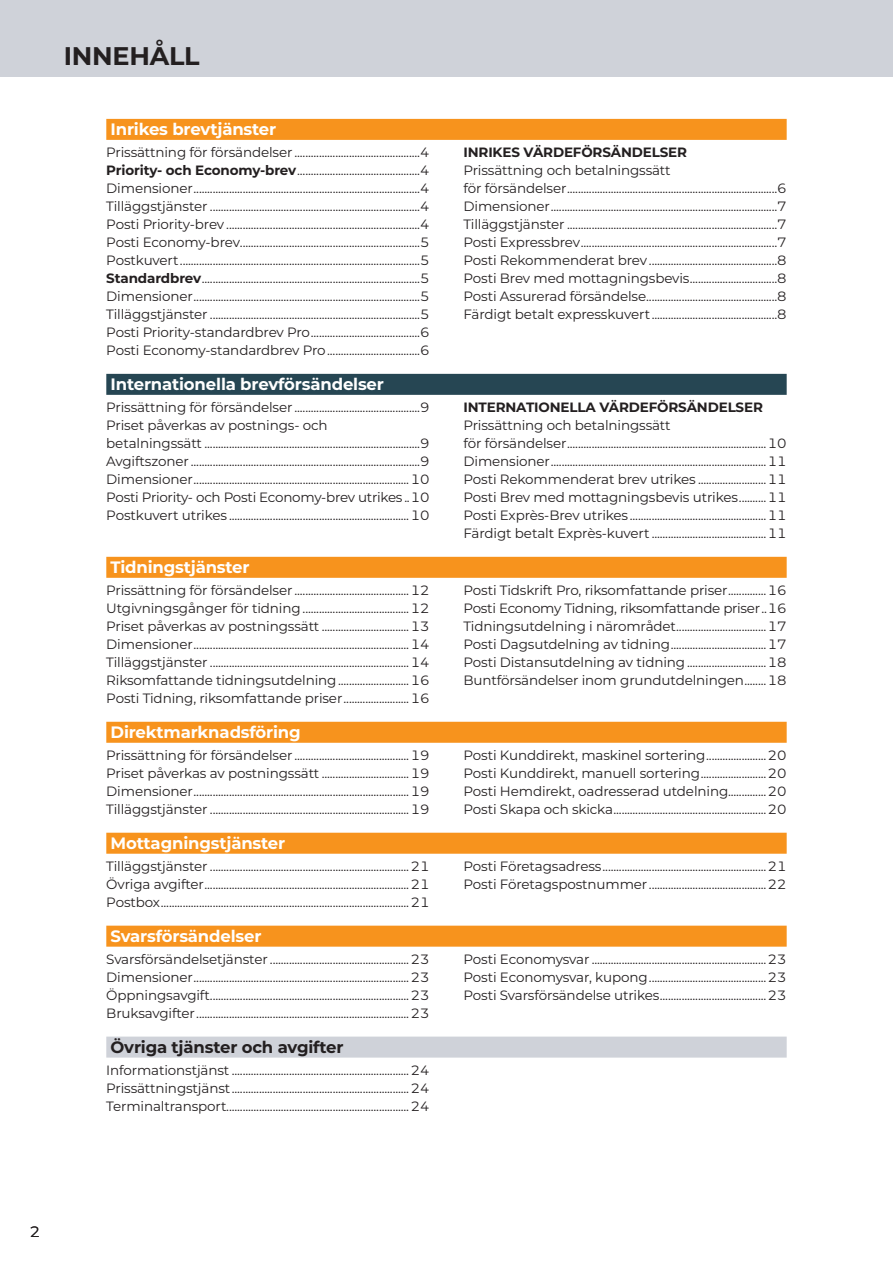
<style>
.page{position:relative;width:893px;height:1263px;background:#fff}
.page>*{position:absolute;margin:0;border:0;box-sizing:border-box;transform-origin:0 0}
.t1{font:700 25.5px "Montserrat";letter-spacing:-.01em;color:#231f20}
.t2{font:700 16.5px "Montserrat";letter-spacing:-.01em;color:#fff}
.t3{font:700 16.5px "Montserrat";letter-spacing:-.01em;color:#231f20}
.t4{font:15px "Montserrat";color:#231f20}
.t5{font:13.5px/18px "Montserrat";letter-spacing:-.01em;color:#231f20;text-align:justify}
.t6{font:700 13.5px "Montserrat";letter-spacing:-.01em;color:#231f20}
.s1{font-weight:700}
</style>
<div class="page">
<div style="left:0;top:0;width:893px;height:77px;background:#cfd2d9"></div>
<div style="left:106px;top:119px;width:681px;height:21px;background:#f7931d"></div>
<div style="left:106px;top:374px;width:681px;height:21px;background:#264653"></div>
<div style="left:106px;top:557px;width:681px;height:21px;background:#f7931d"></div>
<div style="left:106px;top:722px;width:681px;height:21px;background:#f7931d"></div>
<div style="left:106px;top:833px;width:681px;height:21px;background:#f7931d"></div>
<div style="left:106px;top:926px;width:681px;height:21px;background:#f7931d"></div>
<div style="left:106px;top:1036px;width:681px;height:21px;background:#cfd2d9"></div>
<h1 class="t1" style="left:64px;top:37px;width:137px">INNEHÅLL</h1>
<p class="t2" style="left:111px;top:117px;width:167px">Inrikes brevtjänster</p>
<p class="t5" style="left:106px;top:143px;width:325px">Prissättning för försändelser ..............................................4<br><span class="s1">Priority- och Economy-brev</span>.............................................4<br>Dimensioner...................................................................................4<br>Tilläggstjänster .............................................................................4<br>Posti Priority-brev .......................................................................4<br>Posti Economy-brev..................................................................5<br>Postkuvert........................................................................................5<br><span class="s1">Standardbrev</span>................................................................................5<br>Dimensioner...................................................................................5<br>Tilläggstjänster .............................................................................5<br>Posti Priority-standardbrev Pro........................................6<br>Posti Economy-standardbrev Pro..................................6</p>
<p class="t6" style="left:463px;top:143px;width:225px">INRIKES VÄRDEFÖRSÄNDELSER</p>
<p class="t5" style="left:463px;top:161px;width:325px;text-align:left">Prissättning och betalningssätt<br>för försändelser.............................................................................6<br>Dimensioner...................................................................................7<br>Tilläggstjänster .............................................................................7<br>Posti Expressbrev........................................................................7<br>Posti Rekommenderat brev...............................................8<br>Posti Brev med mottagningsbevis................................8<br>Posti Assurerad försändelse................................................8<br>Färdigt betalt expresskuvert ..............................................8</p>
<p class="t2" style="left:111px;top:372px;width:275px">Internationella brevförsändelser</p>
<p class="t5" style="left:106px;top:398px;width:325px;text-align:left">Prissättning för försändelser ..............................................9<br>Priset påverkas av postnings- och<br>betalningssätt ...............................................................................9<br>Avgiftszoner ....................................................................................9<br>Dimensioner...............................................................................10<br>Posti Priority- och Posti Economy-brev utrikes ..10<br>Postkuvert utrikes ..................................................................10</p>
<p class="t6" style="left:463px;top:398px;width:301px">INTERNATIONELLA VÄRDEFÖRSÄNDELSER</p>
<p class="t5" style="left:463px;top:416px;width:325px;text-align:left">Prissättning och betalningssätt<br>för försändelser.........................................................................10<br>Dimensioner...............................................................................11<br>Posti Rekommenderat brev utrikes .........................11<br>Posti Brev med mottagningsbevis utrikes..........11<br>Posti Exprès-Brev utrikes..................................................11<br>Färdigt betalt Exprès-kuvert ..........................................11</p>
<p class="t2" style="left:111px;top:555px;width:141px">Tidningstjänster</p>
<p class="t5" style="left:106px;top:581px;width:325px">Prissättning för försändelser ..........................................12<br>Utgivningsgånger för tidning .......................................12<br>Priset påverkas av postningssätt ................................13<br>Dimensioner...............................................................................14<br>Tilläggstjänster .........................................................................14<br>Riksomfattande tidningsutdelning..........................16<br>Posti Tidning, riksomfattande priser........................16</p>
<p class="t5" style="left:463px;top:581px;width:325px">Posti Tidskrift Pro, riksomfattande priser..............16<br>Posti Economy Tidning, riksomfattande priser..16<br>Tidningsutdelning i närområdet.................................17<br>Posti Dagsutdelning av tidning...................................17<br>Posti Distansutdelning av tidning .............................18<br>Buntförsändelser inom grundutdelningen........18</p>
<p class="t2" style="left:111px;top:720px;width:192px">Direktmarknadsföring</p>
<p class="t5" style="left:106px;top:746px;width:325px">Prissättning för försändelser ..........................................19<br>Priset påverkas av postningssätt ................................19<br>Dimensioner...............................................................................19<br>Tilläggstjänster .........................................................................19</p>
<p class="t5" style="left:463px;top:746px;width:325px">Posti Kunddirekt, maskinel sortering......................20<br>Posti Kunddirekt, manuell sortering........................20<br>Posti Hemdirekt, oadresserad utdelning..............20<br>Posti Skapa och skicka........................................................20</p>
<p class="t2" style="left:111px;top:831px;width:176px">Mottagningstjänster</p>
<p class="t5" style="left:106px;top:857px;width:325px">Tilläggstjänster .........................................................................21<br>Övriga avgifter...........................................................................21<br>Postbox...........................................................................................21</p>
<p class="t5" style="left:463px;top:857px;width:325px">Posti Företagsadress............................................................21<br>Posti Företagspostnummer ...........................................22</p>
<p class="t2" style="left:111px;top:924px;width:152px">Svarsförsändelser</p>
<p class="t5" style="left:106px;top:950px;width:325px">Svarsförsändelsetjänster ...................................................23<br>Dimensioner...............................................................................23<br>Öppningsavgift.........................................................................23<br>Bruksavgifter..............................................................................23</p>
<p class="t5" style="left:463px;top:950px;width:325px">Posti Economysvar ................................................................23<br>Posti Economysvar, kupong...........................................23<br>Posti Svarsförsändelse utrikes.......................................23</p>
<p class="t3" style="left:111px;top:1035px;width:234px">Övriga tjänster och avgifter</p>
<p class="t5" style="left:106px;top:1061px;width:325px">Informationstjänst .................................................................24<br>Prissättningstjänst .................................................................24<br>Terminaltransport...................................................................24</p>
<p class="t4" style="left:30px;top:1221px;width:12px">2</p>
</div>
